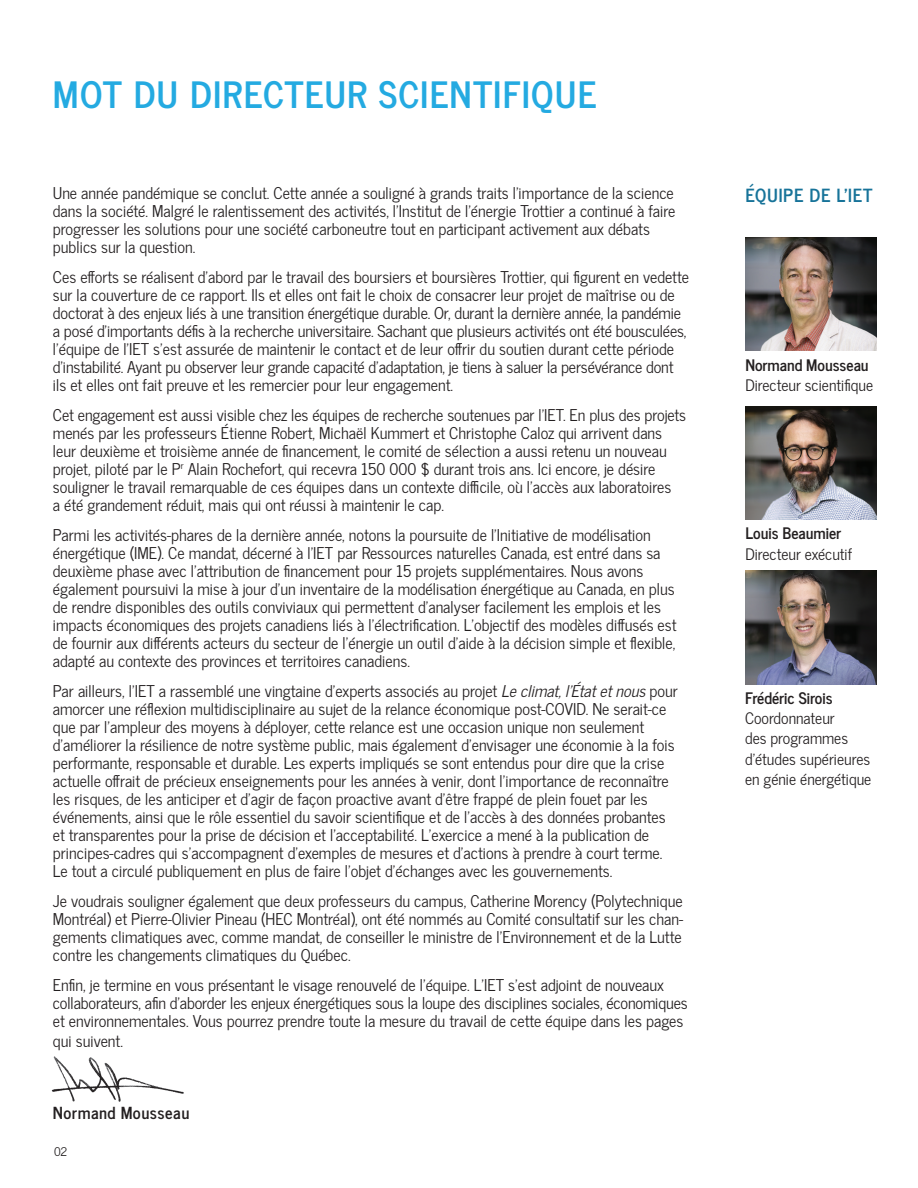
<style>
.page{position:relative;width:918px;height:1188px;background:#fff}
.page>*{position:absolute;margin:0;border:0;box-sizing:border-box;transform-origin:0 0}
.t1{font:700 36px "News Cycle";letter-spacing:.035em;color:#24aae1}
.t2{font:700 18px "News Cycle";letter-spacing:.04em;color:#177399}
.t3{font:700 16.5px "News Cycle";letter-spacing:.03em;color:#231f20}
.t4{font:16.2px/18px "News Cycle";color:#231f20}
.t5{font:15.75px/20.2px "News Cycle";color:#231f20}
.t6{font:700 15.75px "News Cycle";color:#231f20}
.t7{font:12px "News Cycle";color:#231f20}
.s1{font-style:italic}
</style>
<div class="page">
<img style="left:51px;top:1056px;width:133px;height:46px">
<img style="left:745px;top:571px;width:132px;height:113px">
<img style="left:745px;top:406px;width:132px;height:113px">
<img style="left:745px;top:238px;width:132px;height:113px">
<h1 class="t1" style="left:53px;top:62px;width:545px">MOT DU DIRECTEUR SCIENTIFIQUE</h1>
<p class="t4" style="left:53px;top:183px;width:624px">Une année pandémique se conclut. Cette année a souligné à grands traits l’importance de la science dans la société. Malgré le ralentissement des activités, l’Institut de l’énergie Trottier a continué à faire progresser les solutions pour une société carboneutre tout en participant activement aux débats publics sur la question.</p>
<p class="t4" style="left:53px;top:267px;width:638px">Ces efforts se réalisent d’abord par le travail des boursiers et boursières Trottier, qui figurent en vedette sur la couverture de ce rapport. Ils et elles ont fait le choix de consacrer leur projet de maîtrise ou de doctorat à des enjeux liés à une transition énergétique durable. Or, durant la dernière année, la pandémie a posé d’importants défis à la recherche universitaire. Sachant que plusieurs activités ont été bousculées, l’équipe de l’IET s’est assurée de maintenir le contact et de leur offrir du soutien durant cette période d’instabilité. Ayant pu observer leur grande capacité d’adaptation, je tiens à saluer la persévérance dont ils et elles ont fait preuve et les remercier pour leur engagement.</p>
<p class="t4" style="left:53px;top:405px;width:635px">Cet engagement est aussi visible chez les équipes de recherche soutenues par l’IET. En plus des projets menés par les professeurs Étienne Robert, Michaël Kummert et Christophe Caloz qui arrivent dans leur deuxième et troisième année de financement, le comité de sélection a aussi retenu un nouveau projet, piloté par le P<sup>r</sup> Alain Rochefort, qui recevra 150 000 $ durant trois ans. Ici encore, je désire souligner le travail remarquable de ces équipes dans un contexte difficile, où l’accès aux laboratoires<br>a été grandement réduit, mais qui ont réussi à maintenir le cap.</p>
<p class="t4" style="left:53px;top:525px;width:625px">Parmi les activités-phares de la dernière année, notons la poursuite de l’Initiative de modélisation énergétique (IME). Ce mandat, décerné à l’IET par Ressources naturelles Canada, est entré dans sa deuxième phase avec l’attribution de financement pour 15 projets supplémentaires. Nous avons également poursuivi la mise à jour d’un inventaire de la modélisation énergétique au Canada, en plus de rendre disponibles des outils conviviaux qui permettent d’analyser facilement les emplois et les impacts économiques des projets canadiens liés à l’électrification. L’objectif des modèles diffusés est de fournir aux différents acteurs du secteur de l’énergie un outil d’aide à la décision simple et flexible, adapté au contexte des provinces et territoires canadiens.</p>
<p class="t4" style="left:53px;top:681px;width:626px">Par ailleurs, l’IET a rassemblé une vingtaine d’experts associés au projet <span class="s1">Leclimat,l’Étatetnous</span>pour amorcer une réflexion multidisciplinaire au sujet de la relance économique post-COVID. Ne serait-ce que par l’ampleur des moyens à déployer, cette relance est une occasion unique non seulement d’améliorer la résilience de notre système public, mais également d’envisager une économie à la fois performante, responsable et durable. Les experts impliqués se sont entendus pour dire que la crise actuelle offrait de précieux enseignements pour les années à venir, dont l’importance de reconnaître les risques, de les anticiper et d’agir de façon proactive avant d’être frappé de plein fouet par les événements, ainsi que le rôle essentiel du savoir scientifique et de l’accès à des données probantes et transparentes pour la prise de décision et l’acceptabilité. L’exercice a mené à la publication de principes-cadres qui s’accompagnent d’exemples de mesures et d’actions à prendre à court terme.<br>Le tout a circulé publiquement en plus de faire l’objet d’échanges avec les gouvernements.</p>
<p class="t4" style="left:53px;top:891px;width:632px;text-align:justify">Je voudrais souligner également que deux professeurs du campus, Catherine Morency (Polytechnique Montréal) et Pierre-Olivier Pineau (HEC Montréal), ont été nommés au Comité consultatif sur les chan&shy;gements climatiques avec, comme mandat, de conseiller le ministre de l’Environnement et de la Lutte contre les changements climatiques du Québec.</p>
<p class="t4" style="left:53px;top:975px;width:636px">Enfin, je termine en vous présentant le visage renouvelé de l’équipe. L’IET s’est adjoint de nouveaux collaborateurs, afin d’aborder les enjeux énergétiques sous la loupe des disciplines sociales, économiques et environnementales. Vous pourrez prendre toute la mesure du travail de cette équipe dans les pages</p>
<p class="t4" style="left:53px;top:1031px;width:72px">qui suivent.</p>
<p class="t3" style="left:53px;top:1099px;width:138px">Normand Mousseau</p>
<p class="t7" style="left:54px;top:1142px;width:15px">02</p>
<p class="t2" style="left:745px;top:180px;width:128px">ÉQUIPE DE L’IET</p>
<p class="t6" style="left:745px;top:351px;width:125px">Normand Mousseau</p>
<p class="t5" style="left:745px;top:374px;width:129px">Directeur scientifique</p>
<p class="t6" style="left:745px;top:519px;width:97px">Louis Beaumier</p>
<p class="t5" style="left:745px;top:543px;width:108px">Directeur exécutif</p>
<p class="t6" style="left:745px;top:684px;width:89px">Frédéric Sirois</p>
<p class="t5" style="left:745px;top:708px;width:128px">Coordonnateur<br>des programmes d’études supérieures en génie énergétique</p>
</div>
